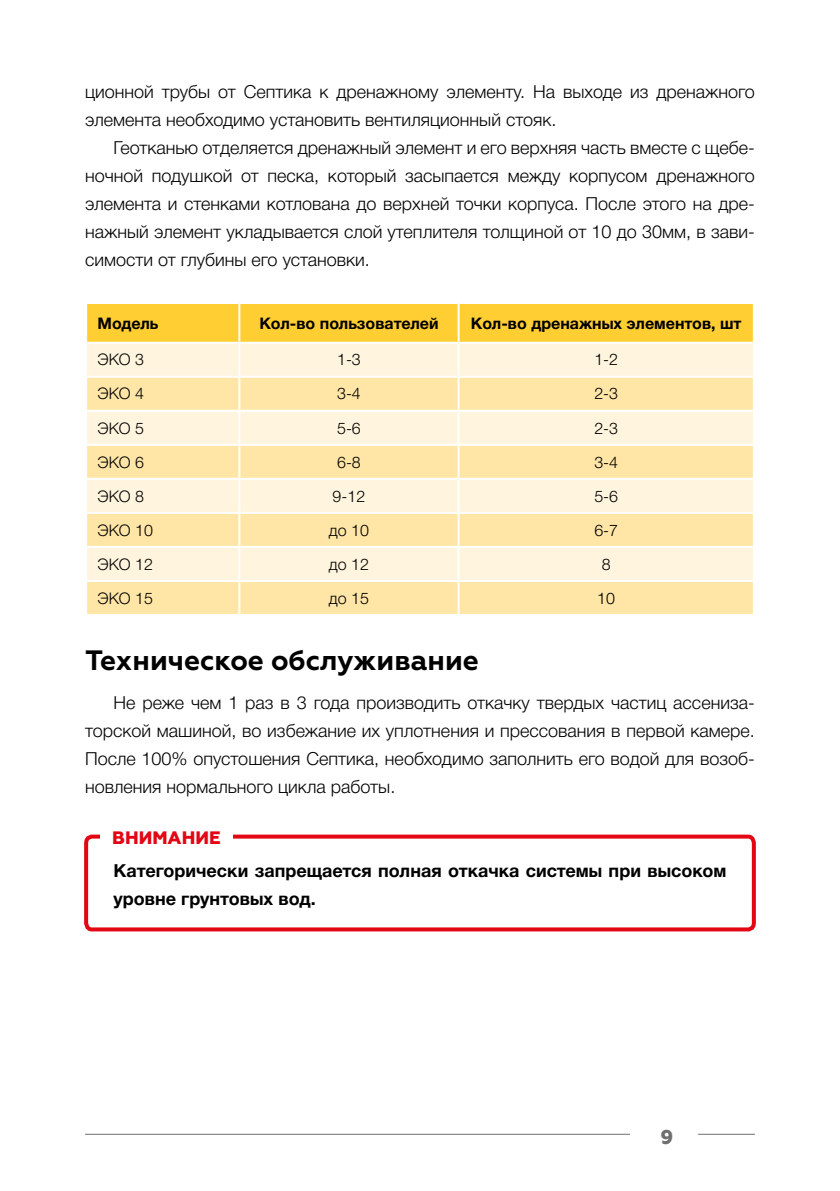
<style>
.page{position:relative;width:840px;height:1191px;background:#fff}
.page>*{position:absolute;margin:0;border:0;box-sizing:border-box;transform-origin:0 0}
.t1{font:700 28px "Geometria";color:#000}
.t2{font:800 20px "Geometria";color:#706f6f}
.t3{font:300 18px/28px "Helvetica Neue Cyr";color:#000;text-align:justify}
.t4{font:700 18px/28px "Helvetica Neue Cyr";color:#000}
.t5{font:800 18px "Geometria";color:#e30613}
.t6{font:300 16px "Helvetica Neue Cyr";color:#000}
.t7{font:700 16px "Helvetica Neue Cyr";color:#000}
</style>
<div class="page">
<hr style="left:697px;top:1133px;width:57px;height:1px;background:#706f6f">
<hr style="left:85px;top:1133px;width:544px;height:1px;background:#706f6f">
<div style="left:87px;top:304px;width:665px;height:38px;background:#ffce32"></div>
<div style="left:87px;top:344px;width:665px;height:32px;background:#fff5de"></div>
<svg style="left:87px;top:378px;width:665px;height:236px;background:#ffecbe"></svg>
<hr style="left:238px;top:304px;width:2px;height:38px;background:#fff">
<hr style="left:457px;top:304px;width:2px;height:38px;background:#fff">
<hr style="left:238px;top:344px;width:2px;height:32px;background:#fff">
<hr style="left:457px;top:344px;width:2px;height:32px;background:#fff">
<hr style="left:238px;top:378px;width:2px;height:32px;background:#fff">
<hr style="left:457px;top:378px;width:2px;height:32px;background:#fff">
<hr style="left:85px;top:410px;width:154px;height:2px;background:#fff">
<hr style="left:239px;top:410px;width:219px;height:2px;background:#fff">
<hr style="left:238px;top:412px;width:2px;height:32px;background:#fff">
<hr style="left:458px;top:410px;width:296px;height:2px;background:#fff">
<hr style="left:457px;top:412px;width:2px;height:32px;background:#fff">
<hr style="left:85px;top:444px;width:154px;height:2px;background:#fff">
<hr style="left:239px;top:444px;width:219px;height:2px;background:#fff">
<hr style="left:238px;top:446px;width:2px;height:32px;background:#fff">
<hr style="left:458px;top:444px;width:296px;height:2px;background:#fff">
<hr style="left:457px;top:446px;width:2px;height:32px;background:#fff">
<hr style="left:85px;top:478px;width:154px;height:2px;background:#fff">
<hr style="left:239px;top:478px;width:219px;height:2px;background:#fff">
<hr style="left:238px;top:480px;width:2px;height:32px;background:#fff">
<hr style="left:458px;top:478px;width:296px;height:2px;background:#fff">
<hr style="left:457px;top:480px;width:2px;height:32px;background:#fff">
<hr style="left:85px;top:512px;width:154px;height:2px;background:#fff">
<hr style="left:239px;top:512px;width:219px;height:2px;background:#fff">
<hr style="left:238px;top:514px;width:2px;height:32px;background:#fff">
<hr style="left:458px;top:512px;width:296px;height:2px;background:#fff">
<hr style="left:457px;top:514px;width:2px;height:32px;background:#fff">
<hr style="left:85px;top:546px;width:154px;height:2px;background:#fff">
<hr style="left:239px;top:546px;width:219px;height:2px;background:#fff">
<hr style="left:238px;top:548px;width:2px;height:32px;background:#fff">
<hr style="left:458px;top:546px;width:296px;height:2px;background:#fff">
<hr style="left:457px;top:548px;width:2px;height:32px;background:#fff">
<hr style="left:85px;top:580px;width:154px;height:2px;background:#fff">
<hr style="left:239px;top:580px;width:219px;height:2px;background:#fff">
<hr style="left:238px;top:582px;width:2px;height:32px;background:#fff">
<hr style="left:458px;top:580px;width:296px;height:2px;background:#fff">
<hr style="left:457px;top:582px;width:2px;height:32px;background:#fff">
<div style="left:84px;top:834px;width:671px;height:97px;border:4px solid #e30613;border-radius:6px"></div>
<div style="left:101px;top:824px;width:132px;height:25px;background:#fff"></div>
<p class="t3" style="left:85px;top:78px;width:671px">ционной трубы от Септика к дренажному элементу. На выходе из дренажного элемента необходимо установить вентиляционный стояк.</p>
<p class="t3" style="left:85px;top:134px;width:671px;text-indent:28px">Геотканью отделяется дренажный элемент и его верхняя часть вместе с щебе&shy;ночной подушкой от песка, который засыпается между корпусом дренажного элемента и стенками котлована до верхней точки корпуса. После этого на дре&shy;нажный элемент укладывается слой утеплителя толщиной от 10 до 30мм, в зави&shy;симости от глубины его установки.</p>
<p class="t7" style="left:97px;top:314px;width:63px">Модель</p>
<p class="t7" style="left:259px;top:314px;width:181px">Кол-во пользователей</p>
<p class="t7" style="left:470px;top:314px;width:272px">Кол-во дренажных элементов, шт</p>
<p class="t6" style="left:97px;top:351px;width:48px">ЭКО 3</p>
<p class="t6" style="left:337px;top:351px;width:25px">1-3</p>
<p class="t6" style="left:594px;top:351px;width:25px">1-2</p>
<p class="t6" style="left:97px;top:385px;width:48px">ЭКО 4</p>
<p class="t6" style="left:337px;top:385px;width:25px">3-4</p>
<p class="t6" style="left:594px;top:385px;width:25px">2-3</p>
<p class="t6" style="left:97px;top:419px;width:48px">ЭКО 5</p>
<p class="t6" style="left:337px;top:419px;width:25px">5-6</p>
<p class="t6" style="left:594px;top:419px;width:25px">2-3</p>
<p class="t6" style="left:97px;top:453px;width:48px">ЭКО 6</p>
<p class="t6" style="left:337px;top:453px;width:25px">6-8</p>
<p class="t6" style="left:594px;top:453px;width:25px">3-4</p>
<p class="t6" style="left:97px;top:487px;width:48px">ЭКО 8</p>
<p class="t6" style="left:332px;top:487px;width:34px">9-12</p>
<p class="t6" style="left:594px;top:487px;width:25px">5-6</p>
<p class="t6" style="left:97px;top:521px;width:57px">ЭКО 10</p>
<p class="t6" style="left:329px;top:521px;width:42px">до 10</p>
<p class="t6" style="left:594px;top:521px;width:25px">6-7</p>
<p class="t6" style="left:97px;top:555px;width:57px">ЭКО 12</p>
<p class="t6" style="left:329px;top:555px;width:42px">до 12</p>
<p class="t6" style="left:601px;top:555px;width:10px">8</p>
<p class="t6" style="left:97px;top:589px;width:57px">ЭКО 15</p>
<p class="t6" style="left:329px;top:589px;width:42px">до 15</p>
<p class="t6" style="left:597px;top:589px;width:19px">10</p>
<h1 class="t1" style="left:85px;top:643px;width:395px">Техническое обслуживание</h1>
<p class="t3" style="left:85px;top:688px;width:671px;text-indent:28px">Не реже чем 1 раз в 3 года производить откачку твердых частиц ассениза&shy;торской машиной, во избежание их уплотнения и прессования в первой камере.<br>После 100% опустошения Септика, необходимо заполнить его водой для возоб&shy;новления нормального цикла работы.</p>
<p class="t5" style="left:112px;top:827px;width:110px">ВНИМАНИЕ</p>
<p class="t4" style="left:113px;top:856px;width:614px">Категорически запрещается полная откачка системы при высоком уровне грунтовых вод.</p>
<p class="t2" style="left:660px;top:1125px;width:14px">9</p>
</div>
